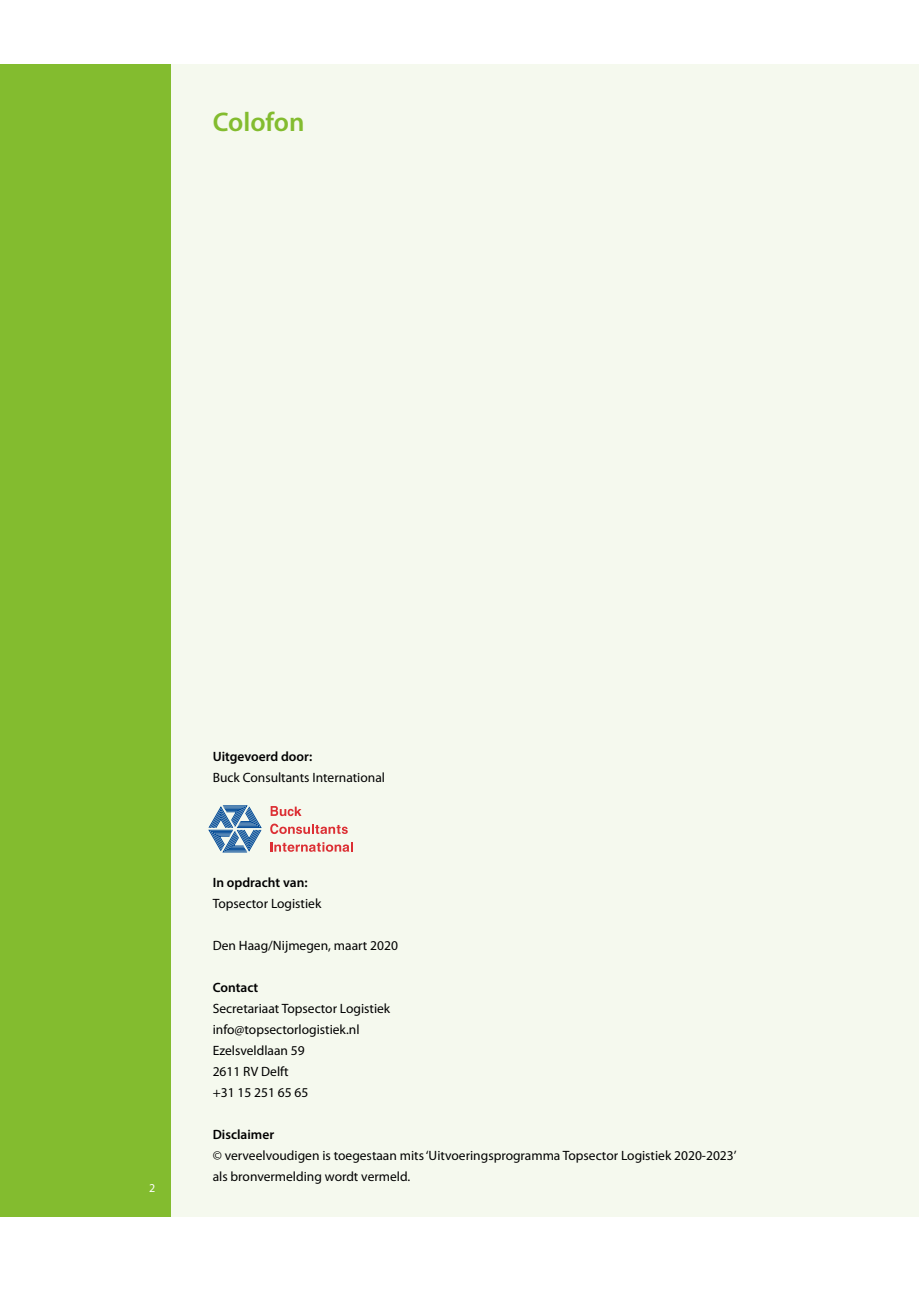
<style>
.page{position:relative;width:919px;height:1289px;background:#fff}
.page>*{position:absolute;margin:0;border:0;box-sizing:border-box;transform-origin:0 0}
.t1{font:600 27px "Myriad Pro";color:#83bc2f}
.t2{font:13.5px/21px "Myriad Pro";color:#000}
.t3{font:600 13.5px "Myriad Pro";color:#000}
.t4{font:12px "Myriad Pro";color:#fff}
</style>
<div class="page">
<div style="left:0;top:64px;width:918px;height:1152px;background:#f5f9ee"></div>
<div style="left:0;top:64px;width:170px;height:1152px;background:#83bc2f"></div>
<svg style="left:208px;top:805px;width:54px;height:47px"></svg>
<svg style="left:270px;top:806px;width:31px;height:10px"></svg>
<svg style="left:270px;top:823px;width:78px;height:11px"></svg>
<svg style="left:270px;top:842px;width:82px;height:9px"></svg>
<h1 class="t1" style="left:213px;top:105px;width:93px">Colofon</h1>
<p class="t4" style="left:149px;top:1180px;width:8px">2</p>
<p class="t3" style="left:213px;top:748px;width:101px">Uitgevoerd door:</p>
<p class="t2" style="left:213px;top:767px;width:174px">Buck Consultants International</p>
<p class="t3" style="left:213px;top:874px;width:96px">In opdracht van:</p>
<p class="t2" style="left:213px;top:893px;width:110px">Topsector Logistiek</p>
<p class="t2" style="left:213px;top:935px;width:187px">Den Haag/Nijmegen, maart 2020</p>
<p class="t3" style="left:213px;top:979px;width:47px">Contact</p>
<p class="t2" style="left:213px;top:998px;width:179px">Secretariaat Topsector Logistiek info@topsectorlogistiek.nl<br>Ezelsveldlaan 59<br>2611 RV Delft<br>+31 15 251 65 65</p>
<p class="t3" style="left:213px;top:1126px;width:63px">Disclaimer</p>
<p class="t2" style="left:213px;top:1145px;width:525px">© verveelvoudigen is toegestaan mits ‘Uitvoeringsprogramma Topsector Logistiek 2020-2023’ als bronvermelding wordt vermeld.</p>
</div>
